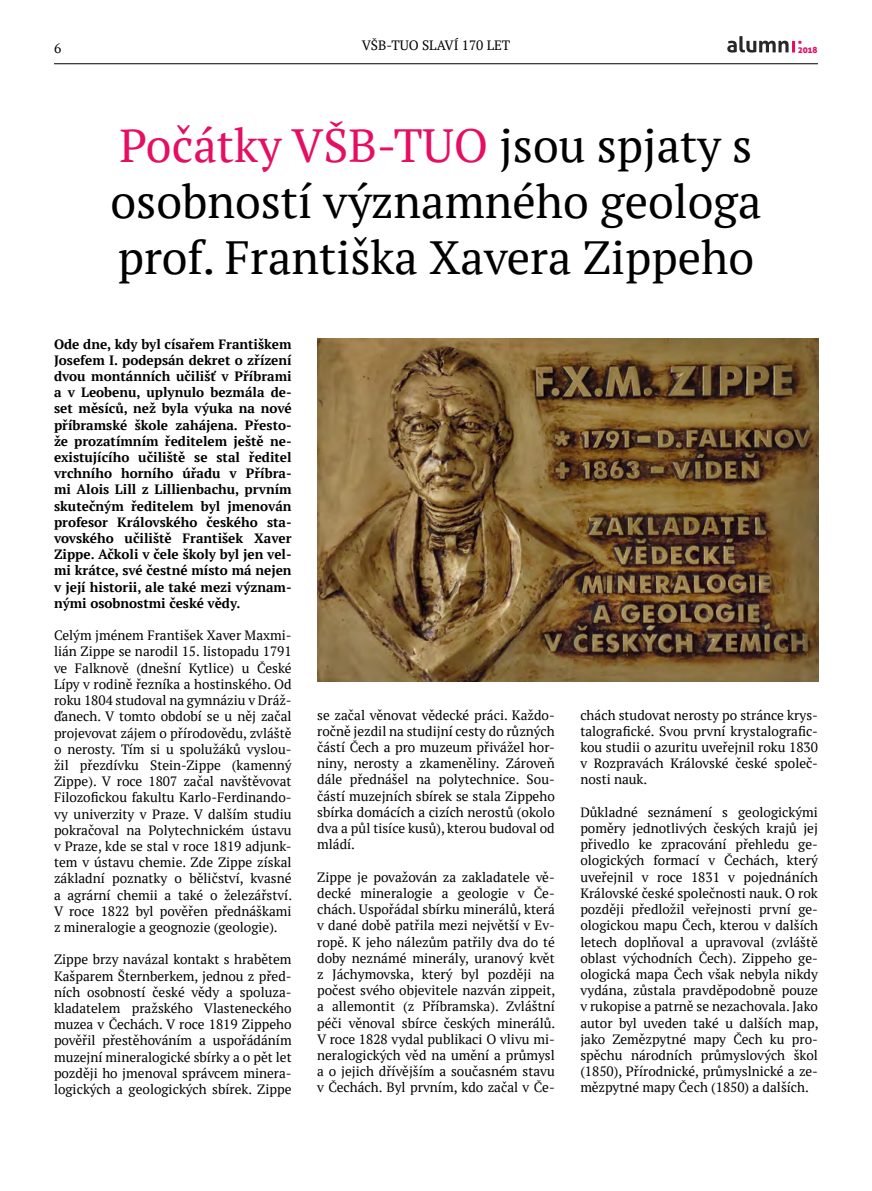
<style>
.page{position:relative;width:872px;height:1191px;background:#fff}
.page>*{position:absolute;margin:0;border:0;box-sizing:border-box;transform-origin:0 0}
.NADPIS{font:46.5px/55.8px "PT Serif";color:#000}
.text{font:13.5px/16.2px "PT Serif";color:#000;text-align:justify}
.text-2{font:700 13.5px/16.2px "PT Serif";color:#000;text-align:justify}
.t1{font:8.7px "Aller Display";color:#e50e62}
.s1{color:#e50e62}
</style>
<div class="page">
<hr style="left:54px;top:63px;width:764px;height:1px;background:#000">
<svg style="left:727px;top:36px;width:74px;height:17px"></svg>
<img style="left:317px;top:338px;width:501px;height:344px">
<p class="text" style="left:54px;top:40px;width:9px">6</p>
<p class="text" style="left:362px;top:37px;width:150px">VŠB-TUO SLAVÍ 170 LET</p>
<p class="t1" style="left:798px;top:44px;width:21px">2018</p>
<p class="NADPIS" style="left:110px;top:117px;width:652px"><span class="s1">Počátky VŠB-TUO</span> jsou spjaty s osobností významného geologa</p>
<p class="NADPIS" style="left:118px;top:229px;width:638px">prof. Františka Xavera Zippeho</p>
<p class="text-2" style="left:54px;top:335px;width:239px">Ode dne, kdy byl císařem Františkem Josefem I. podepsán dekret o zřízení dvou montánních učilišť v Příbrami a v Leobenu, uplynulo bezmála de&shy;set měsíců, než byla výuka na nové příbramské škole zahájena. Přesto&shy;že prozatímním ředitelem ještě ne&shy;existujícího učiliště se stal ředitel vrchního horního úřadu v Příbra&shy;mi Alois Lill z Lillienbachu, prvním skutečným ředitelem byl jmenován profesor Královského českého sta&shy;vovského učiliště František Xaver Zippe. Ačkoli v čele školy byl jen vel&shy;mi krátce, své čestné místo má nejen v její historii, ale také mezi význam&shy;nými osobnostmi české vědy.</p>
<p class="text" style="left:54px;top:627px;width:240px">Celým jménem František Xaver Maxmi&shy;lián Zippe se narodil 15. listopadu 1791 ve Falknově (dnešní Kytlice) u České Lípy v rodině řezníka a hostinského. Od roku 1804 studoval na gymnáziu v Dráž&shy;ďanech. V tomto období se u něj začal projevovat zájem o přírodovědu, zvláště o nerosty. Tím si u spolužáků vyslou&shy;žil přezdívku Stein-Zippe (kamenný Zippe). V roce 1807 začal navštěvovat Filozofickou fakultu Karlo-Ferdinando&shy;vy univerzity v Praze. V dalším studiu pokračoval na Polytechnickém ústavu v Praze, kde se stal v roce 1819 adjunk&shy;tem v ústavu chemie. Zde Zippe získal základní poznatky o běličství, kvasné a agrární chemii a také o železářství.<br>V roce 1822 byl pověřen přednáškami z mineralogie a geognozie (geologie).</p>
<p class="text" style="left:54px;top:951px;width:239px">Zippe brzy navázal kontakt s hrabětem Kašparem Šternberkem, jednou z před&shy;ních osobností české vědy a spoluza&shy;kladatelem pražského Vlasteneckého muzea v Čechách. V roce 1819 Zippeho pověřil přestěhováním a uspořádáním muzejní mineralogické sbírky a o pět let později ho jmenoval správcem minera&shy;logických a geologických sbírek. Zippe</p>
<p class="text" style="left:317px;top:706px;width:239px">se začal věnovat vědecké práci. Každo&shy;ročně jezdil na studijní cesty do různých částí Čech a pro muzeum přivážel hor&shy;niny, nerosty a zkameněliny. Zároveň dále přednášel na polytechnice. Sou&shy;částí muzejních sbírek se stala Zippeho sbírka domácích a cizích nerostů (okolo dva a půl tisíce kusů), kterou budoval od mládí.</p>
<p class="text" style="left:317px;top:868px;width:240px">Zippe je považován za zakladatele vě&shy;decké mineralogie a geologie v Če&shy;chách. Uspořádal sbírku minerálů, která v dané době patřila mezi největší v Ev&shy;ropě. K jeho nálezům patřily dva do té doby neznámé minerály, uranový květ z Jáchymovska, který byl později na počest svého objevitele nazván zippeit, a allemontit (z Příbramska). Zvláštní péči věnoval sbírce českých minerálů.<br>V roce 1828 vydal publikaci O vlivu mi&shy;neralogických věd na umění a průmysl a o jejich dřívějším a současném stavu v Čechách. Byl prvním, kdo začal v Če-</p>
<p class="text" style="left:580px;top:706px;width:239px">chách studovat nerosty po stránce krys&shy;talografické. Svou první krystalografic&shy;kou studii o azuritu uveřejnil roku 1830 v Rozpravách Královské české společ&shy;nosti nauk.</p>
<p class="text" style="left:580px;top:804px;width:240px">Důkladné seznámení s geologickými poměry jednotlivých českých krajů jej přivedlo ke zpracování přehledu ge&shy;ologických formací v Čechách, který uveřejnil v roce 1831 v pojednáních Královské české společnosti nauk. O rok později předložil veřejnosti první ge&shy;ologickou mapu Čech, kterou v dalších letech doplňoval a upravoval (zvláště oblast východních Čech). Zippeho ge&shy;ologická mapa Čech však nebyla nikdy vydána, zůstala pravděpodobně pouze v rukopise a patrně se nezachovala. Jako autor byl uveden také u dalších map, jako Zemězpytné mapy Čech ku pro&shy;spěchu národních průmyslových škol (1850), Přírodnické, průmyslnické a ze&shy;mězpytné mapy Čech (1850) a dalších.</p>
</div>
